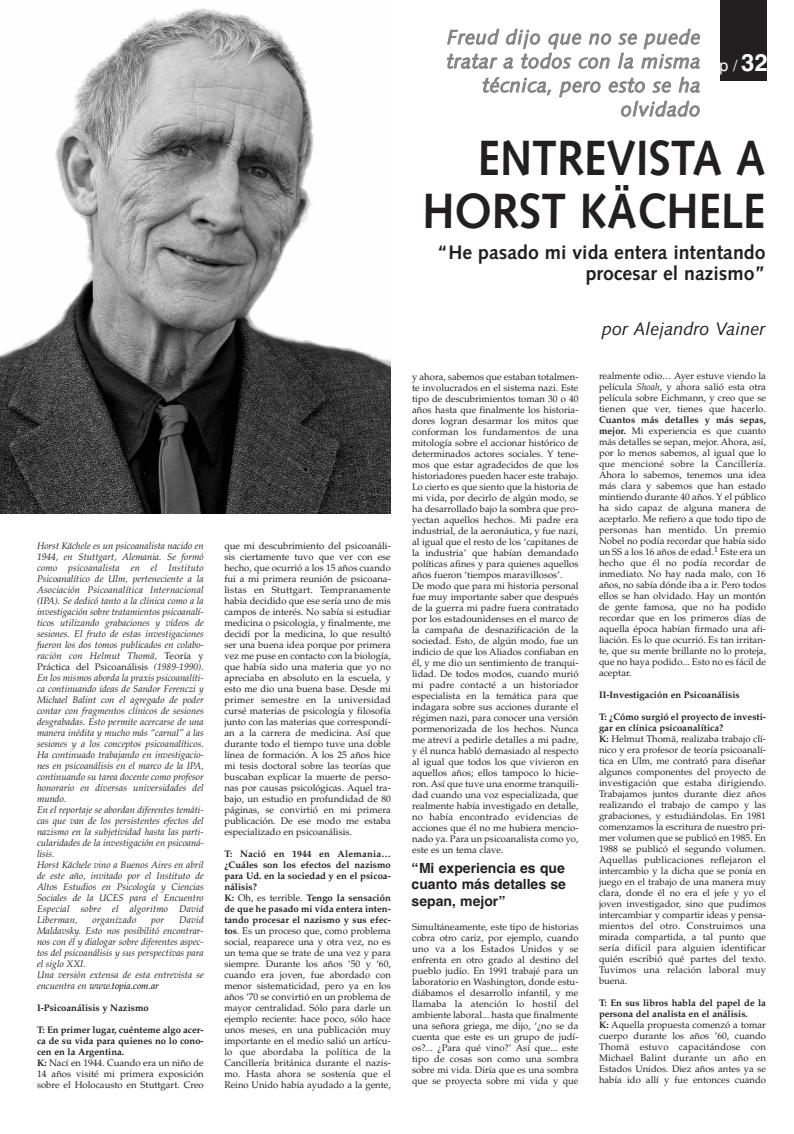
<style>
.page{position:relative;width:794px;height:1134px;background:#fff}
.page>*{position:absolute;margin:0;border:0;box-sizing:border-box;transform-origin:0 0}
.t1{font:700 49.5px/53px "Syntax";color:#231f20;text-align:right;scale:.9 1}
.t2{font:italic 20px/24px "Syntax";letter-spacing:.03em;color:#808285;text-align:right}
.t3{font:700 19.5px/21px "Syntax";color:#231f20;text-align:right}
.t4{font:italic 18px "Syntax";color:#231f20}
.t5{font:16px "Helvetica";color:#fff}
.t6{font:700 14px/16.8px "Helvetica";color:#231f20;text-align:justify}
.t7{font:9.5px/11px "Palatino";color:#231f20}
.t8{font:italic 9.5px/11px "Palatino";color:#231f20}
.t9{font:700 9.5px "Palatino";color:#231f20}
.t10{font:italic 9.5px "Palatino";letter-spacing:.02em;color:#231f20}
.s1{font-style:normal}
.s2{color:#000}
.s3{font-weight:700}
.s4{font-weight:700;font-size:24px}
.s5{font-style:italic}
</style>
<div class="page">
<div style="left:720px;top:0;width:46px;height:80px;background:#231f20"></div>
<img style="left:0;top:8px;width:390px;height:506px">
<p class="t8" style="left:37px;top:541px;width:168px">Horst Kächele es un psicoanalista nacido en 1944, en Stuttgart, Alemania. Se formó como psicoanalista en el Instituto Psicoanalítico de Ulm, perteneciente a la Asociación Psicoanalítica Internacional (IPA). Se dedicó tanto a la clínica como a la investigación sobre tratamientos psicoanalí&shy;ticos utilizando grabaciones y vídeos de sesiones. El fruto de estas investigaciones fueron los dos tomos publicados en colabo&shy;ración con Helmut Thomä, <span class="s1">Teoría y Práctica del Psicoanálisis</span> (1989-1990).<br>En los mismos aborda la praxis psicoanalíti&shy;ca continuando ideas de Sandor Ferenczi y Michael Balint con el agregado de poder contar con fragmentos clínicos de sesiones desgrabadas. Esto permite acercarse de una manera inédita y mucho más “carnal” a las sesiones y a los conceptos psicoanalíticos.<br>Ha continuado trabajando en investigacio&shy;nes en psicoanálisis en el marco de la IPA, continuando su tarea docente como profesor honorario en diversas universidades del mundo.<br>En el reportaje se abordan diferentes temáti&shy;cas que van de los persistentes efectos del nazismo en la subjetividad hasta las parti&shy;cularidades de la investigación en psicoaná&shy;lisis.<br>Horst Kächele vino a Buenos Aires en abril de este año, invitado por el Instituto de Altos Estudios en Psicología y Ciencias Sociales de la UCES para el Encuentro Especial sobre el algoritmo David Liberman,</p>
<p class="t8" style="left:37px;top:915px;width:168px;text-indent:142px">David<br>Maldavsky. Esto nos posibilitó encontrar&shy;nos con él y dialogar sobre diferentes aspec&shy;tos del psicoanálisis y sus perspectivas para el siglo XXI.<br>Una versión extensa de esta entrevista se encuentra en <span class="s2">www.topia.com.ar</span></p>
<p class="t9" style="left:37px;top:1004px;width:113px">I-Psicoanálisis y Nazismo</p>
<p class="t7" style="left:37px;top:1025px;width:168px"><span class="s3">T: En primer lugar, cuénteme algo acer&shy;ca de su vida para quienes no lo cono&shy;cen en la Argentina.<br>K:</span> Nací en 1944. Cuando era un niño de 14 años visité mi primera exposición sobre el Holocausto en Stuttgart. Creo</p>
<p class="t10" style="left:92px;top:916px;width:45px">organizado</p>
<p class="t8" style="left:151px;top:915px;width:15px">por</p>
<p class="t7" style="left:224px;top:541px;width:168px;text-align:justify">que mi descubrimiento del psicoanáli&shy;sis ciertamente tuvo que ver con ese hecho, que ocurrió a los 15 años cuando fui a mi primera reunión de psicoana&shy;listas en Stuttgart. Tempranamente había decidido que ese sería uno de mis campos de interés. No sabía si estudiar medicina o psicología, y finalmente, me decidí por la medicina, lo que resultó ser una buena idea porque por primera vez me puse en contacto con la biología, que había sido una materia que yo no apreciaba en absoluto en la escuela, y esto me dio una buena base. Desde mi primer semestre en la universidad cursé materias de psicología y filosofía junto con las materias que correspondí&shy;an a la carrera de medicina. Así que durante todo el tiempo tuve una doble línea de formación. A los 25 años hice mi tesis doctoral sobre las teorías que buscaban explicar la muerte de perso&shy;nas por causas psicológicas. Aquel tra&shy;bajo, un estudio en profundidad de 80 páginas, se convirtió en mi primera publicación. De ese modo me estaba especializado en psicoanálisis.</p>
<p class="t7" style="left:224px;top:849px;width:168px"><span class="s3">T: Nació en 1944 en Alemania… ¿Cuáles son los efectos del nazismo para Ud. en la sociedad y en el psicoa&shy;nálisis?<br>K:</span> Oh, es terrible. <span class="s3">Tengo la sensación de que he pasado mi vida entera inten&shy;tando procesar el nazismo y sus efec&shy;tos</span>. Es un proceso que, como problema social, reaparece una y otra vez, no es un tema que se trate de una vez y para siempre. Durante los años ‘50 y ‘60, cuando era joven, fue abordado con menor sistematicidad, pero ya en los años ‘70 se convirtió en un problema de mayor centralidad. Sólo para darle un ejemplo reciente: hace poco, sólo hace unos meses, en una publicación muy importante en el medio salió un artícu&shy;lo que abordaba la política de la Cancillería británica durante el nazis&shy;mo. Hasta ahora se sostenía que el Reino Unido había ayudado a la gente,</p>
<h2 class="t2" style="left:447px;top:27px;width:255px">Freud dijo que no se puede tratar a todos con la misma técnica, pero esto se ha olvidado</h2>
<h3 class="t5" style="left:719px;top:56px;width:50px">p/<span class="s4">32</span></h3>
<h1 class="t1" style="left:422px;top:136px;width:382px">ENTREVISTA A<br>HORST KÄCHELE</h1>
<h3 class="t3" style="left:437px;top:243px;width:330px">“He pasado mi vida entera intentando procesar el nazismo”</h3>
<h3 class="t4" style="left:602px;top:322px;width:165px">por Alejandro Vainer</h3>
<p class="t7" style="left:412px;top:372px;width:168px">y ahora, sabemos que estaban totalmen&shy;te involucrados en el sistema nazi. Este tipo de descubrimientos toman 30 o 40 años hasta que finalmente los historia&shy;dores logran desarmar los mitos que conforman los fundamentos de una mitología sobre el accionar histórico de determinados actores sociales. Y tene&shy;mos que estar agradecidos de que los historiadores pueden hacer este trabajo.<br>Lo cierto es que siento que la historia de mi vida, por decirlo de algún modo, se ha desarrollado bajo la sombra que pro&shy;yectan aquellos hechos. Mi padre era industrial, de la aeronáutica, y fue nazi, al igual que el resto de los ‘capitanes de la industria’ que habían demandado políticas afines y para quienes aquellos años fueron ‘tiempos maravillosos’.<br>De modo que para mi historia personal fue muy importante saber que después de la guerra mi padre fuera contratado por los estadounidenses en el marco de la campaña de desnazificación de la sociedad. Esto, de algún modo, fue un indicio de que los Aliados confiaban en él, y me dio un sentimiento de tranqui&shy;lidad. De todos modos, cuando murió mi padre contacté a un historiador especialista en la temática para que indagara sobre sus acciones durante el régimen nazi, para conocer una versión pormenorizada de los hechos. Nunca me atreví a pedirle detalles a mi padre, y él nunca habló demasiado al respecto al igual que todos los que vivieron en aquellos años; ellos tampoco lo hicie&shy;ron. Así que tuve una enorme tranquili&shy;dad cuando una voz especializada, que realmente había investigado en detalle, no había encontrado evidencias de acciones que él no me hubiera mencio&shy;nado ya. Para un psicoanalista como yo, este es un tema clave.</p>
<h3 class="t6" style="left:411px;top:859px;width:156px">“Mi experiencia es que cuanto más detalles se sepan, mejor”</h3>
<p class="t7" style="left:412px;top:922px;width:168px;text-align:justify">Simultáneamente, este tipo de historias cobra otro cariz, por ejemplo, cuando uno va a los Estados Unidos y se enfrenta en otro grado al destino del pueblo judío. En 1991 trabajé para un laboratorio en Washington, donde estu&shy;diábamos el desarrollo infantil, y me llamaba la atención lo hostil del ambiente laboral... hasta que finalmente una señora griega, me dijo, ‘¿no se da cuenta que este es un grupo de judí&shy;os?... ¿Para qué vino?’ Así que... este tipo de cosas son como una sombra sobre mi vida. Diría que es una sombra que se proyecta sobre mi vida y que</p>
<p class="t7" style="left:599px;top:371px;width:168px;text-align:justify">realmente odio… Ayer estuve viendo la película <span class="s5">Shoah</span>, y ahora salió esta otra película sobre Eichmann, y creo que se tienen que ver, tienes que hacerlo.</p>
<p class="t7" style="left:599px;top:415px;width:169px;text-align:justify"><span class="s3">Cuantos más detalles y más sepas, mejor.</span> Mi experiencia es que cuanto más detalles se sepan, mejor. Ahora, así, por lo menos sabemos, al igual que lo que mencioné sobre la Cancillería.<br>Ahora lo sabemos, tenemos una idea más clara y sabemos que han estado mintiendo durante 40 años. Y el público ha sido capaz de alguna manera de aceptarlo. Me refiero a que todo tipo de personas han mentido. Un premio Nobel no podía recordar que había sido un SS a los 16 años de edad.<sup>1</sup> Este era un hecho que él no podía recordar de inmediato. No hay nada malo, con 16 años, no sabía dónde iba a ir. Pero todos ellos se han olvidado. Hay un montón de gente famosa, que no ha podido recordar que en los primeros días de aquella época habían firmado una afi&shy;liación. Es lo que ocurrió. Es tan irritan&shy;te, que su mente brillante no lo proteja, que no haya podido... Esto no es fácil de aceptar.</p>
<p class="t9" style="left:599px;top:691px;width:142px">II-Investigación en Psicoanálisis</p>
<p class="t7" style="left:599px;top:712px;width:169px"><span class="s3">T: ¿Cómo surgió el proyecto de investi&shy;gar en clínica psicoanalítica?<br>K:</span> Helmut Thomä, realizaba trabajo clí&shy;nico y era profesor de teoría psicoanalí&shy;tica en Ulm, me contrató para diseñar algunos componentes del proyecto de investigación que estaba dirigiendo.<br>Trabajamos juntos durante diez años realizando el trabajo de campo y las grabaciones, y estudiándolas. En 1981 comenzamos la escritura de nuestro pri&shy;mer volumen que se publicó en 1985. En 1988 se publicó el segundo volumen.<br>Aquellas publicaciones reflejaron el intercambio y la dicha que se ponía en juego en el trabajo de una manera muy clara, donde él no era el jefe y yo el joven investigador, sino que pudimos intercambiar y compartir ideas y pensa&shy;mientos del otro. Construimos una mirada compartida, a tal punto que sería difícil para alguien identificar quién escribió qué partes del texto.<br>Tuvimos una relación laboral muy buena.</p>
<p class="t7" style="left:599px;top:998px;width:168px"><span class="s3">T: En sus libros habla del papel de la persona del analista en el análisis.<br>K:</span> Aquella propuesta comenzó a tomar cuerpo durante los años ’60, cuando Thomä estuvo capacitándose con Michael Balint durante un año en Estados Unidos. Diez años antes ya se había ido allí y fue entonces cuando</p>
</div>
